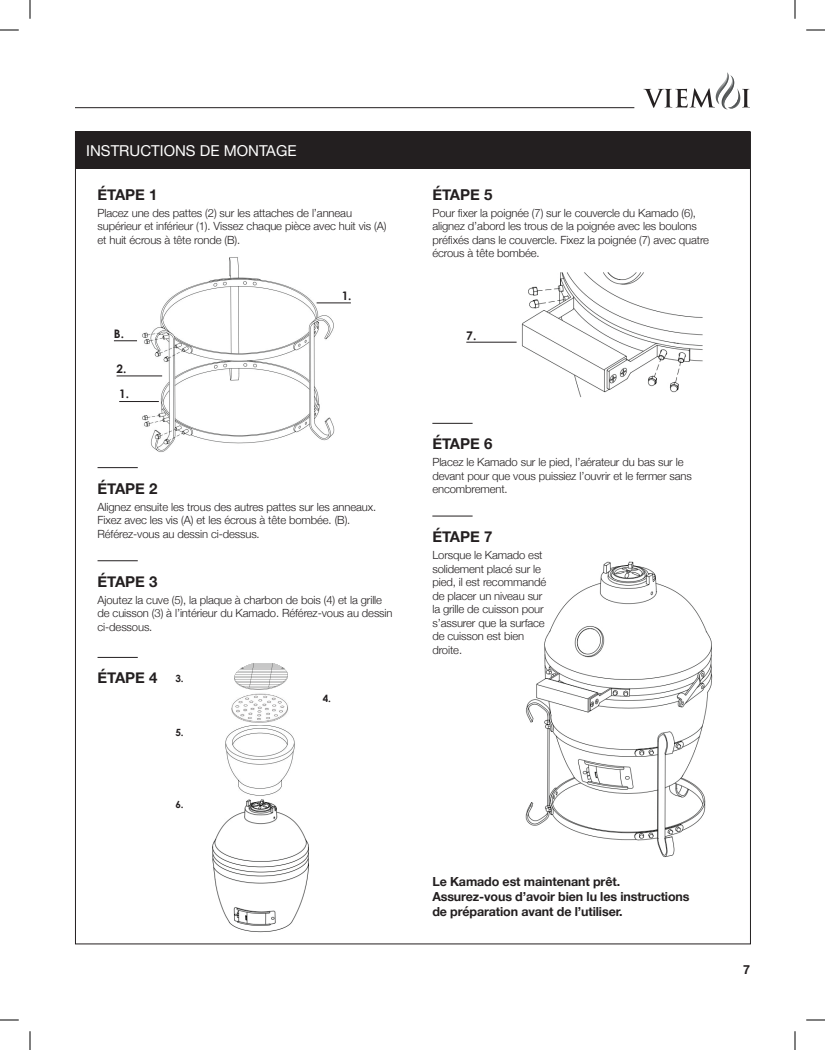
<style>
.page{position:relative;width:825px;height:1050px;background:#fff}
.page>*{position:absolute;margin:0;border:0;box-sizing:border-box;transform-origin:0 0}
.t1{font:700 15px "Helvetica Neue";color:#231f20}
.t2{font:15px "Helvetica Neue";color:#fff}
.t3{font:700 12.5px/15px "Helvetica Neue";letter-spacing:-.01em;color:#231f20}
.t4{font:700 12px "Century Gothic";color:#231f20}
.t5{font:700 11.75px/25.6px "Century Gothic";color:#231f20}
.t6{font:300 11.25px/13.5px "Helvetica Neue";letter-spacing:-.01em;color:#231f20}
.t7{font:700 9.88px "Century Gothic";color:#231f20}
</style>
<div class="page">
<hr style="left:75px;top:107px;width:559px;height:1px;background:#231f20">
<svg style="left:643px;top:72px;width:107px;height:37px"></svg>
<div style="left:75px;top:131px;width:675px;height:38px;background:#231f20"></div>
<hr style="left:98px;top:467px;width:40px;height:1px;background:#231f20">
<hr style="left:432px;top:423px;width:41px;height:1px;background:#231f20">
<hr style="left:432px;top:516px;width:41px;height:1px;background:#231f20">
<hr style="left:98px;top:560px;width:40px;height:1px;background:#231f20">
<hr style="left:98px;top:657px;width:40px;height:1px;background:#231f20">
<img style="left:132px;top:257px;width:203px;height:195px">
<svg style="left:114px;top:340px;width:23px;height:1px"></svg>
<hr style="left:117px;top:376px;width:45px;height:1px;background:#231f20">
<hr style="left:119px;top:401px;width:40px;height:1px;background:#231f20">
<hr style="left:317px;top:303px;width:34px;height:1px;background:#231f20">
<img style="left:212px;top:799px;width:97px;height:134px">
<img style="left:234px;top:663px;width:54px;height:27px">
<img style="left:231px;top:693px;width:57px;height:29px">
<img style="left:225px;top:726px;width:70px;height:70px">
<img style="left:514px;top:272px;width:189px;height:125px">
<hr style="left:466px;top:342px;width:51px;height:1px;background:#231f20">
<img style="left:525px;top:561px;width:188px;height:296px">
<svg style="left:0;top:29px;width:19px;height:2px"></svg>
<svg style="left:806px;top:29px;width:19px;height:2px"></svg>
<svg style="left:0;top:1019px;width:19px;height:2px"></svg>
<svg style="left:806px;top:1019px;width:19px;height:2px"></svg>
<svg style="left:29px;top:0;width:2px;height:19px"></svg>
<svg style="left:29px;top:1031px;width:2px;height:19px"></svg>
<svg style="left:794px;top:0;width:2px;height:19px"></svg>
<svg style="left:794px;top:1031px;width:2px;height:19px"></svg>
<p class="t2" style="left:86px;top:140px;width:212px">INSTRUCTIONS DE MONTAGE</p>
<p class="t1" style="left:98px;top:183px;width:62px">ÉTAPE 1</p>
<p class="t6" style="left:98px;top:205px;width:290px">Placez une des pattes (2) sur les attaches de l’anneau supérieur et inférieur (1). Vissez chaque pièce avec huit vis (A) et huit écrous à tête ronde (B).</p>
<p class="t5" style="left:114px;top:320px;width:12px">B.</p>
<p class="t5" style="left:117px;top:355px;width:14px">2.<br>1.</p>
<p class="t5" style="left:342px;top:283px;width:11px">1.</p>
<p class="t1" style="left:98px;top:477px;width:62px">ÉTAPE 2</p>
<p class="t6" style="left:98px;top:499px;width:280px">Alignez ensuite les trous des autres pattes sur les anneaux.<br>Fixez avec les vis (A) et les écrous à tête bombée. (B).<br>Référez-vous au dessin ci-dessus.</p>
<p class="t1" style="left:98px;top:570px;width:62px">ÉTAPE 3</p>
<p class="t6" style="left:98px;top:592px;width:297px">Ajoutez la cuve (5), la plaque à charbon de bois (4) et la grille de cuisson (3) à l’intérieur du Kamado. Référez-vous au dessin ci-dessous.</p>
<p class="t1" style="left:98px;top:666px;width:62px">ÉTAPE 4</p>
<p class="t7" style="left:175px;top:672px;width:10px">3.</p>
<p class="t7" style="left:175px;top:726px;width:10px">5.</p>
<p class="t7" style="left:175px;top:799px;width:10px">6.</p>
<p class="t7" style="left:323px;top:693px;width:10px">4.</p>
<p class="t1" style="left:432px;top:183px;width:62px">ÉTAPE 5</p>
<p class="t6" style="left:432px;top:205px;width:278px">Pour fixer la poignée (7) sur le couvercle du Kamado (6), alignez d’abord les trous de la poignée avec les boulons préfixés dans le couvercle. Fixez la poignée (7) avec quatre écrous à tête bombée.</p>
<p class="t4" style="left:466px;top:328px;width:12px">7.</p>
<p class="t1" style="left:432px;top:432px;width:62px">ÉTAPE 6</p>
<p class="t6" style="left:432px;top:455px;width:261px">Placez le Kamado sur le pied, l’aérateur du bas sur le devant pour que vous puissiez l’ouvrir et le fermer sans encombrement.</p>
<p class="t1" style="left:432px;top:525px;width:62px">ÉTAPE 7</p>
<p class="t6" style="left:432px;top:548px;width:115px">Lorsque le Kamado est solidement placé sur le pied, il est recommandé de placer un niveau sur la grille de cuisson pour s’assurer que la surface de cuisson est bien droite.</p>
<p class="t3" style="left:432px;top:874px;width:259px">Le Kamado est maintenant prêt.<br>Assurez-vous d’avoir bien lu les instructions de préparation avant de l’utiliser.</p>
<p class="t3" style="left:743px;top:962px;width:8px">7</p>
</div>
